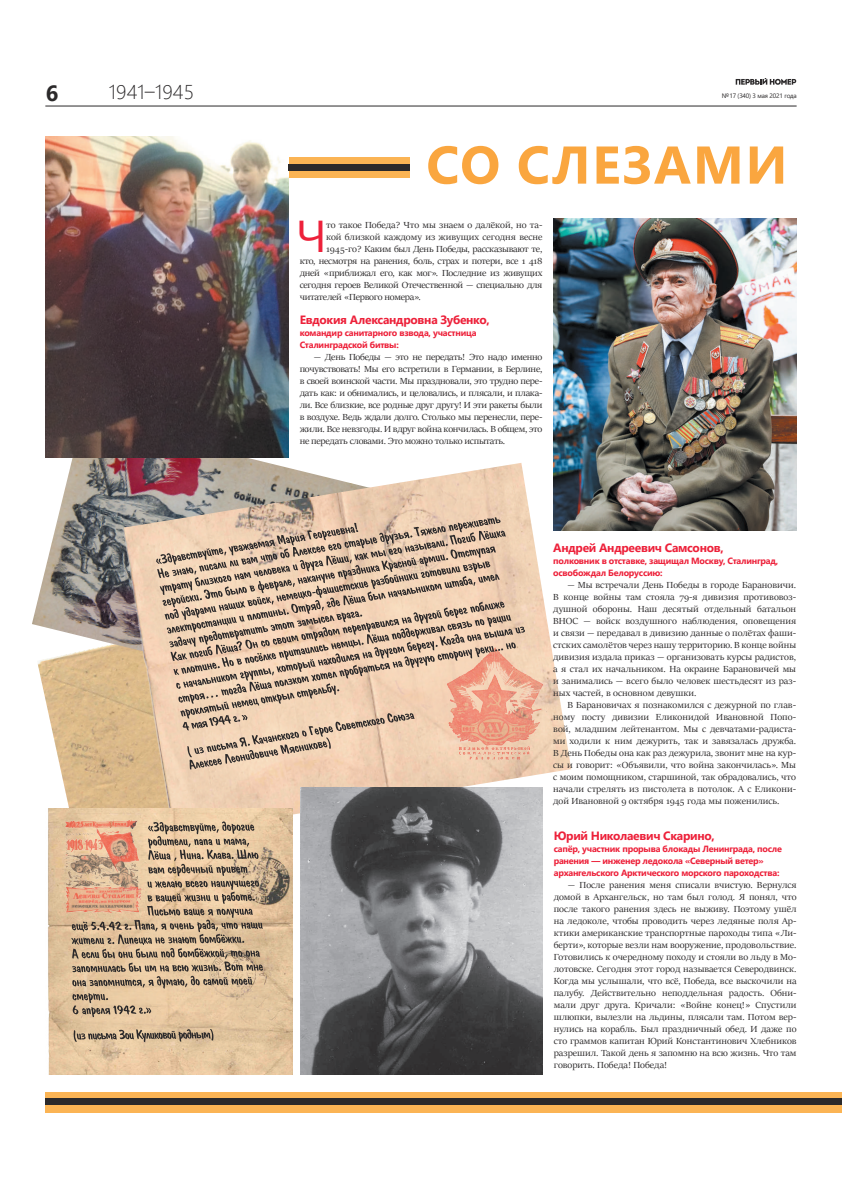
<style>
.page{position:relative;width:842px;height:1191px;background:#fff}
.page>*{position:absolute;margin:0;border:0;box-sizing:border-box;transform-origin:0 0}
.t1{font:700 53px "Segoe UI";letter-spacing:.035em;color:#faa63f}
.t2{font:44.5px "Segoe UI";color:#ed213a;scale:1.07 1}
.t3{font:700 22px "Segoe UI";color:#2b292a}
.t4{font:300 20px "Segoe UI";letter-spacing:.01em;color:#2b292a}
.t5{font:700 12px "Segoe UI";letter-spacing:-.025em;color:#ed213a}
.t6{font:9.9px/12px "Sitka Banner";letter-spacing:-.025em;color:#2b292a;text-align:justify;scale:1.07 1}
.t7{font:9.9px "Sitka Banner";color:#2b292a;scale:1.07 1}
.t8{font:700 9px/12px "Segoe UI";letter-spacing:-.025em;color:#ed213a}
.t9{font:6.4px "Segoe UI";letter-spacing:-.025em;color:#2b292a}
</style>
<div class="page">
<hr style="left:45px;top:105px;width:752px;height:1px;background:#2b292a">
<svg style="left:736px;top:78px;width:60px;height:7px"></svg>
<img style="left:47px;top:707px;width:74px;height:101px">
<img style="left:32px;top:417px;width:257px;height:290px">
<div style="left:45px;top:157px;width:365px;height:21px;background:#fbb454"></div>
<img style="left:121px;top:463px;width:450px;height:371px">
<img style="left:45px;top:136px;width:243px;height:322px">
<img style="left:300px;top:788px;width:242px;height:286px">
<img style="left:553px;top:219px;width:243px;height:312px">
<div style="left:46px;top:1091px;width:796px;height:21px;background:#fbb454"></div>
<div style="left:46px;top:1098px;width:796px;height:7px;background:#2b292a"></div>
<div style="left:288px;top:165px;width:122px;height:6px;background:#2b292a"></div>
<img style="left:48px;top:808px;width:245px;height:266px">
<img style="left:525px;top:640px;width:21px;height:126px">
<svg style="left:156px;top:517px;width:369px;height:252px;background:#d3b59d"></svg>
<img style="left:64px;top:819px;width:77px;height:94px">
<svg style="left:74px;top:1029px;width:139px;height:13px;background:#ac967c"></svg>
<svg style="left:71px;top:821px;width:192px;height:196px;background:#c6a889"></svg>
<h3 class="t3" style="left:46px;top:72px;width:14px">6</h3>
<h3 class="t4" style="left:109px;top:73px;width:87px">1941–1945</h3>
<p class="t9" style="left:722px;top:90px;width:77px">№ 17 (340) 3 мая 2021 года</p>
<h1 class="t1" style="left:426px;top:115px;width:363px">СО СЛЕЗАМИ</h1>
<h2 class="t2" style="left:296px;top:194px;width:31px">Ч</h2>
<p class="t7" style="left:326px;top:218px;width:204px">то такое Победа? Что мы знаем о далёкой, но та-</p>
<p class="t7" style="left:326px;top:230px;width:204px">кой близкой каждому из живущих сегодня весне</p>
<p class="t6" style="left:326px;top:243px;width:204px">1945-го? Каким был День Победы, рассказывают те,</p>
<p class="t6" style="left:300px;top:255px;width:228px">кто, несмотря на ранения, боль, страх и потери, все 1 418</p>
<p class="t6" style="left:300px;top:267px;width:228px">дней «приближал его, как мог». Последние из живущих</p>
<p class="t6" style="left:300px;top:279px;width:228px">сегодня героев Великой Отечественной — специально для</p>
<p class="t6" style="left:300px;top:291px;width:115px">читателей «Первого номера».</p>
<p class="t5" style="left:300px;top:308px;width:192px">Евдокия Александровна Зубенко,</p>
<p class="t8" style="left:300px;top:326px;width:178px">командир санитарного взвода, участница<br>Сталинградской битвы:</p>
<p class="t6" style="left:300px;top:351px;width:228px;text-indent:14px">— День Победы — это не передать! Это надо именно почувствовать! Мы его встретили в Германии, в Берлине, в своей воинской части. Мы праздновали, это трудно пере&shy;дать как: и обнимались, и целовались, и плясали, и плака&shy;ли. Все близкие, все родные друг другу! И эти ракеты были в воздухе. Ведь ждали долго. Столько мы перенесли, пере&shy;жили. Все невзгоды. И вдруг война кончилась. В общем, это не передать словами. Это можно только испытать.</p>
<p class="t5" style="left:553px;top:536px;width:172px">Андрей Андреевич Самсонов,</p>
<p class="t8" style="left:553px;top:554px;width:227px">полковник в отставке, защищал Москву, Сталинград, освобождал Белоруссию:</p>
<p class="t6" style="left:553px;top:579px;width:228px;text-indent:14px">— Мы встречали День Победы в городе Барановичи.<br>В конце войны там стояла 79-я дивизия противовоз&shy;душной обороны. Наш десятый отдельный батальон ВНОС — войск воздушного наблюдения, оповещения и связи — передавал в дивизию данные о полётах фаши&shy;стских самолётов через нашу территорию. В конце войны дивизия издала приказ — организовать курсы радистов, а я стал их начальником. На окраине Барановичей мы и занимались — всего было человек шестьдесят из раз&shy;ных частей, в основном девушки.</p>
<p class="t6" style="left:553px;top:699px;width:228px;text-indent:14px">В Барановичах я познакомился с дежурной по глав&shy;ному посту дивизии Еликонидой Ивановной Попо&shy;вой, младшим лейтенантом. Мы с девчатами-радиста&shy;ми ходили к ним дежурить, так и завязалась дружба.<br>В День Победы она как раз дежурила, звонит мне на кур&shy;сы и говорит: «Объявили, что война закончилась». Мы с моим помощником, старшиной, так обрадовались, что начали стрелять из пистолета в потолок. А с Еликони&shy;дой Ивановной 9 октября 1945 года мы поженились.</p>
<p class="t5" style="left:554px;top:824px;width:162px">Юрий Николаевич Скарино,</p>
<p class="t8" style="left:554px;top:842px;width:230px">сапёр, участник прорыва блокады Ленинграда, после ранения — инженер ледокола «Северный ветер» архангельского Арктического морского пароходства:</p>
<p class="t6" style="left:554px;top:879px;width:228px;text-indent:14px">— После ранения меня списали вчистую. Вернулся домой в Архангельск, но там был голод. Я понял, что после такого ранения здесь не выживу. Поэтому ушёл на ледоколе, чтобы проводить через ледяные поля Ар&shy;ктики американские транспортные пароходы типа «Ли&shy;берти», которые везли нам вооружение, продовольствие.<br>Готовились к очередному походу и стояли во льду в Мо&shy;лотовске. Сегодня этот город называется Северодвинск.<br>Когда мы услышали, что всё, Победа, все выскочили на палубу. Действительно неподдельная радость. Обни&shy;мали друг друга. Кричали: «Войне конец!» Спустили шлюпки, вылезли на льдины, плясали там. Потом вер&shy;нулись на корабль. Был праздничный обед. И даже по сто граммов капитан Юрий Константинович Хлебников разрешил. Такой день я запомню на всю жизнь. Что там говорить. Победа! Победа!</p>
</div>
